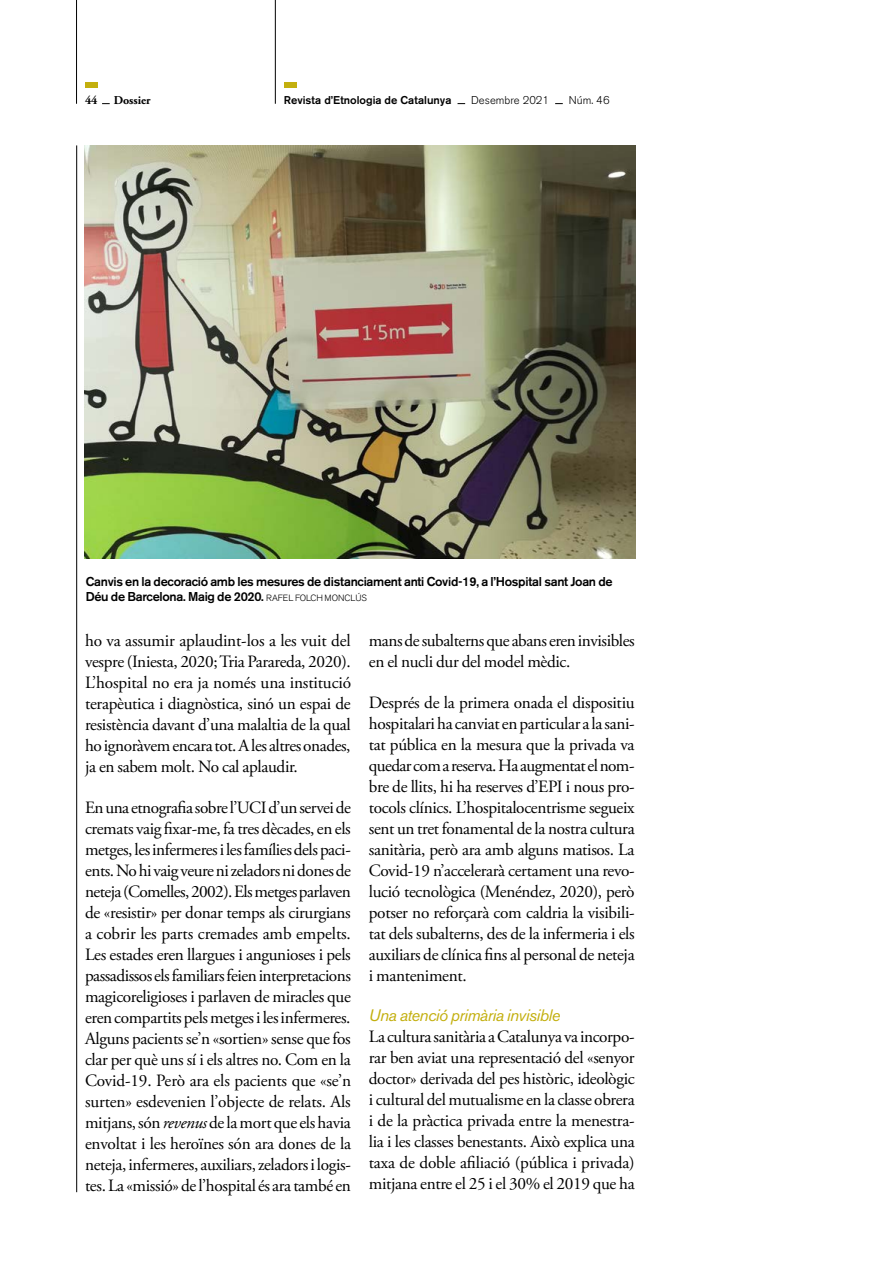
<style>
.page{position:relative;width:893px;height:1263px;background:#fff}
.page>*{position:absolute;margin:0;border:0;box-sizing:border-box;transform-origin:0 0}
.t1{font:17.25px/21px "Adobe Garamond Pro";letter-spacing:-.02em;color:#000;text-align:justify}
.t2{font:italic 16.5px "Akzidenz Grotesk BE";letter-spacing:-.03em;color:#c3af0e}
.FOTO_text{font:500 12.75px/15px "Akzidenz Grotesk BE";letter-spacing:-.02em;color:#000}
.t3{font:700 12px "Adobe Garamond Pro";color:#000}
.t4{font:500 11.25px "Akzidenz Grotesk BE";color:#000}
.t5{font:300 11.25px "Akzidenz Grotesk BE";color:#000}
.s1{font-weight:300;font-size:9px}
.s2{font-style:italic}
</style>
<div class="page">
<img style="left:84px;top:145px;width:551px;height:414px">
<hr style="left:275px;top:0;width:1px;height:104px;background:#000">
<hr style="left:76px;top:0;width:1px;height:104px;background:#000">
<hr style="left:76px;top:145px;width:1px;height:1047px;background:#000">
<div style="left:85px;top:82px;width:12px;height:6px;background:#c3af0e"></div>
<div style="left:284px;top:82px;width:12px;height:6px;background:#c3af0e"></div>
<p class="t3" style="left:85px;top:93px;width:14px">44</p>
<p class="t3" style="left:114px;top:93px;width:39px">Dossier</p>
<p class="t4" style="left:284px;top:93px;width:169px">Revista d’Etnologia de Catalunya</p>
<p class="t5" style="left:471px;top:94px;width:79px">Desembre 2021</p>
<p class="t5" style="left:569px;top:94px;width:42px">Núm. 46</p>
<p class="FOTO_text" style="left:86px;top:574px;width:528px">Canvis en la decoració amb les mesures de distanciament anti Covid-19, a l’Hospital sant Joan de<br>Déu de Barcelona. Maig de 2020. <span class="s1">RAFEL FOLCH MONCLÚS</span></p>
<p class="t1" style="left:85px;top:631px;width:268px">ho va assumir aplaudint-los a les vuit del vespre (Iniesta, 2020; Tria Parareda, 2020).<br>L’hospital no era ja només una institució terapèutica i diagnòstica, sinó un espai de resistència davant d’una malaltia de la qual ho ignoràvem encara tot. A les altres onades, ja en sabem molt. No cal aplaudir.</p>
<p class="t1" style="left:85px;top:797px;width:268px">En una etnografia sobre l’UCI d’un servei de cremats vaig fixar-me, fa tres dècades, en els metges, les infermeres i les famílies dels paci&shy;ents. No hi vaig veure ni zeladors ni dones de neteja (Comelles, 2002). Els metges parlaven de «resistir» per donar temps als cirurgians a cobrir les parts cremades amb empelts.<br>Les estades eren llargues i angunioses i pels passadissos els familiars feien interpretacions magicoreligioses i parlaven de miracles que eren compartits pels metges i les infermeres.<br>Alguns pacients se’n «sortien» sense que fos clar per què uns sí i els altres no. Com en la Covid-19. Però ara els pacients que «se’n surten» esdevenien l’objecte de relats. Als mitjans, són <span class="s2">revenus</span> de la mort que els havia envoltat i les heroïnes són ara dones de la neteja, infermeres, auxiliars, zeladors i logis&shy;tes. La «missió» de l’hospital és ara també en</p>
<p class="t1" style="left:369px;top:631px;width:267px">mans de subalterns que abans eren invisibles en el nucli dur del model mèdic.</p>
<p class="t1" style="left:369px;top:692px;width:267px">Després de la primera onada el dispositiu hospitalari ha canviat en particular a la sani&shy;tat pública en la mesura que la privada va quedar com a reserva. Ha augmentat el nom&shy;bre de llits, hi ha reserves d’EPI i nous pro&shy;tocols clínics. L’hospitalocentrisme segueix sent un tret fonamental de la nostra cultura sanitària, però ara amb alguns matisos. La Covid-19 n’accelerarà certament una revo&shy;lució tecnològica (Menéndez, 2020), però potser no reforçarà com caldria la visibili&shy;tat dels subalterns, des de la infermeria i els auxiliars de clínica fins al personal de neteja i manteniment.</p>
<p class="t2" style="left:369px;top:1005px;width:193px">Una atenció primària invisible</p>
<p class="t1" style="left:369px;top:1027px;width:267px">La cultura sanitària a Catalunya va incorpo&shy;rar ben aviat una representació del «senyor doctor» derivada del pes històric, ideològic i cultural del mutualisme en la classe obrera i de la pràctica privada entre la menestra&shy;lia i les classes benestants. Això explica una taxa de doble afiliació (pública i privada) mitjana entre el 25 i el 30% el 2019 que ha</p>
</div>
